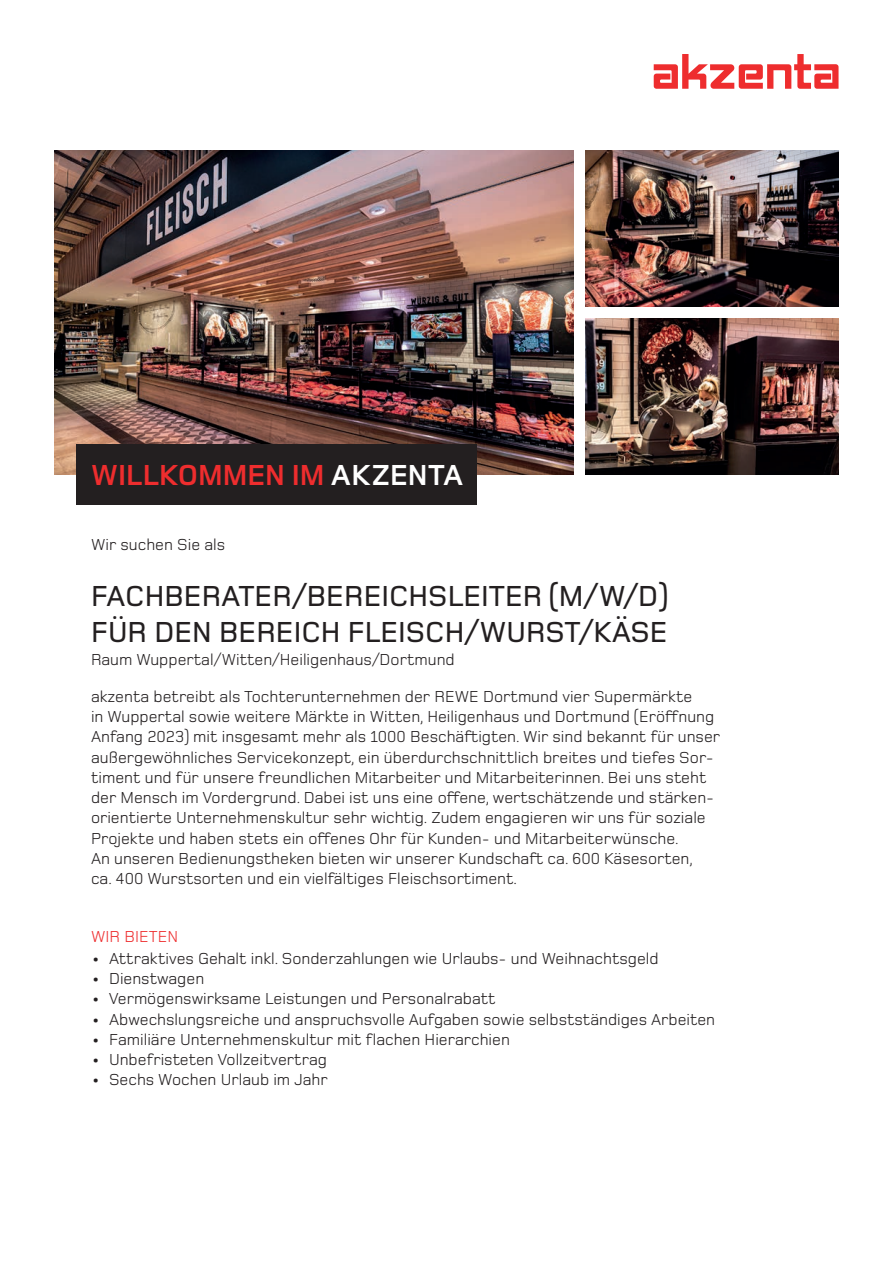
<style>
.page{position:relative;width:893px;height:1263px;background:#fff}
.page>*{position:absolute;margin:0;border:0;box-sizing:border-box;transform-origin:0 0}
.t1{font:500 30px/36px "Foundry Monoline";color:#231f20}
.t2{font:700 30px "Foundry Monoline";color:#ee2d2e}
.t3{font:16.5px/20.2px "Foundry Monoline";color:#231f20}
.s1{color:#fff}
.s2{color:#ee2d2e}
.s3{font-family:"Tisa Sans Pro"}
</style>
<div class="page">
<svg style="left:654px;top:54px;width:184px;height:35px"></svg>
<img style="left:54px;top:151px;width:519px;height:323px">
<img style="left:586px;top:151px;width:253px;height:155px">
<img style="left:586px;top:319px;width:253px;height:155px">
<div style="left:77px;top:444px;width:400px;height:60px;background:#231f20"></div>
<h1 class="t2" style="left:91px;top:459px;width:373px">WILLKOMMEN IM <span class="s1">AKZENTA</span></h1>
<p class="t3" style="left:91px;top:535px;width:136px">Wir suchen Sie als</p>
<h1 class="t1" style="left:91px;top:578px;width:578px">FACHBERATER/BEREICHSLEITER (M/W/D)<br>FÜR DEN BEREICH FLEISCH/WURST/KÄSE</h1>
<p class="t3" style="left:91px;top:649px;width:365px">Raum Wuppertal/Witten/Heiligenhaus/Dortmund</p>
<p class="t3" style="left:91px;top:686px;width:631px">akzenta betreibt als Tochterunternehmen der REWE Dortmund vier Supermärkte<br>in Wuppertal sowie weitere Märkte in Witten, Heiligenhaus und Dortmund (Eröffnung Anfang 2023) mit insgesamt mehr als 1000 Beschäftigten. Wir sind bekannt für unser außergewöhnliches Servicekonzept, ein überdurchschnittlich breites und tiefes Sor&shy;timent und für unsere freundlichen Mitarbeiter und Mitarbeiterinnen. Bei uns steht der Mensch im Vordergrund. Dabei ist uns eine offene, wertschätzende und stärken&shy;orientierte Unternehmenskultur sehr wichtig. Zudem engagieren wir uns für soziale Projekte und haben stets ein offenes Ohr für Kunden- und Mitarbeiterwünsche.<br>An unseren Bedienungstheken bieten wir unserer Kundschaft ca. 600 Käsesorten,<br>ca. 400 Wurstsorten und ein vielfältiges Fleischsortiment.</p>
<p class="t3" style="left:91px;top:926px;width:569px;line-height:21.8px"><span class="s2">WIR BIETEN<br></span><span class="s3">∙</span> Attraktives Gehalt inkl. Sonderzahlungen wie Urlaubs- und Weihnachtsgeld</p>
<p class="t3" style="left:91px;top:968px;width:626px"><span class="s3">∙</span> Dienstwagen<br><span class="s3">∙</span> Vermögenswirksame Leistungen und Personalrabatt<br><span class="s3">∙</span> Abwechslungsreiche und anspruchsvolle Aufgaben sowie selbstständiges Arbeiten <span class="s3">∙</span> Familiäre Unternehmenskultur mit flachen Hierarchien<br><span class="s3">∙</span> Unbefristeten Vollzeitvertrag<br><span class="s3">∙</span> Sechs Wochen Urlaub im Jahr</p>
</div>
